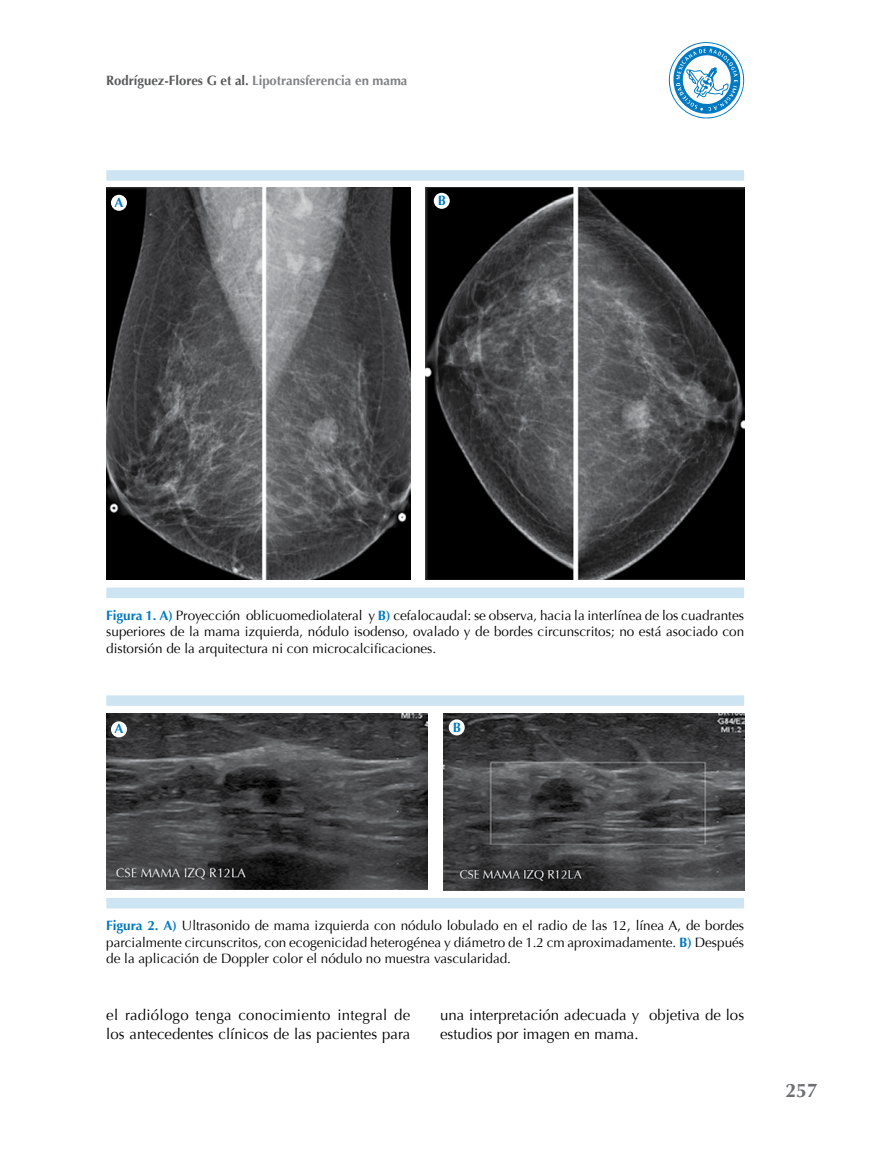
<style>
.page{position:relative;width:893px;height:1149px;background:#fff}
.page>*{position:absolute;margin:0;border:0;box-sizing:border-box;transform-origin:0 0}
.t1{font:700 19.5px "Optima";color:#6d6e71}
.t2{font:15px/19.5px "Optima";color:#000}
.t3{font:13.5px/16.5px "Optima";color:#000;text-align:justify}
.t4{font:700 13.5px "Optima";color:#808285}
.t5{font:700 13.5px "Optima";color:#0079c1}
.s1{color:#58595b}
.s2{font-weight:700;color:#0079c1}
</style>
<div class="page">
<svg style="left:669px;top:42px;width:75px;height:76px"></svg>
<img style="left:106px;top:187px;width:304px;height:393px">
<img style="left:425px;top:187px;width:319px;height:393px">
<div style="left:106px;top:587px;width:638px;height:11px;background:#cde4f2"></div>
<div style="left:106px;top:695px;width:638px;height:10px;background:#cde4f2"></div>
<div style="left:106px;top:897px;width:638px;height:11px;background:#cde4f2"></div>
<div style="left:106px;top:170px;width:638px;height:11px;background:#cde4f2"></div>
<div style="left:111px;top:195px;width:16px;height:16px;background:#fff;border-radius:50%"></div>
<div style="left:434px;top:193px;width:16px;height:16px;background:#fff;border-radius:50%"></div>
<img style="left:106px;top:713px;width:321px;height:175px">
<img style="left:443px;top:713px;width:301px;height:177px">
<div style="left:111px;top:721px;width:16px;height:16px;background:#fff;border-radius:50%"></div>
<div style="left:449px;top:719px;width:16px;height:16px;background:#fff;border-radius:50%"></div>
<p class="t4" style="left:106px;top:73px;width:303px"><span class="s1">Rodríguez-Flores G et al.</span> Lipotransferencia en mama</p>
<p class="t5" style="left:114px;top:194px;width:11px">A</p>
<p class="t5" style="left:438px;top:193px;width:10px">B</p>
<p class="t3" style="left:106px;top:607px;width:639px"><span class="s2">Figura 1. A)</span> Proyección oblicuomediolateral y <span class="s2">B)</span> cefalocaudal: se observa, hacia la interlínea de los cuadrantes superiores de la mama izquierda, nódulo isodenso, ovalado y de bordes circunscritos; no está asociado con distorsión de la arquitectura ni con microcalcificaciones.</p>
<p class="t5" style="left:114px;top:720px;width:11px">A</p>
<p class="t5" style="left:453px;top:719px;width:10px">B</p>
<p class="t3" style="left:106px;top:917px;width:639px"><span class="s2">Figura 2. A)</span> Ultrasonido de mama izquierda con nódulo lobulado en el radio de las 12, línea A, de bordes parcialmente circunscritos, con ecogenicidad heterogénea y diámetro de 1.2 cm aproximadamente. <span class="s2">B)</span> Después de la aplicación de Doppler color el nódulo no muestra vascularidad.</p>
<p class="t2" style="left:106px;top:1004px;width:306px">el radiólogo tenga conocimiento integral de los antecedentes clínicos de las pacientes para</p>
<p class="t2" style="left:440px;top:1004px;width:306px">una interpretación adecuada y objetiva de los estudios por imagen en mama.</p>
<h1 class="t1" style="left:785px;top:1079px;width:34px">257</h1>
</div>
